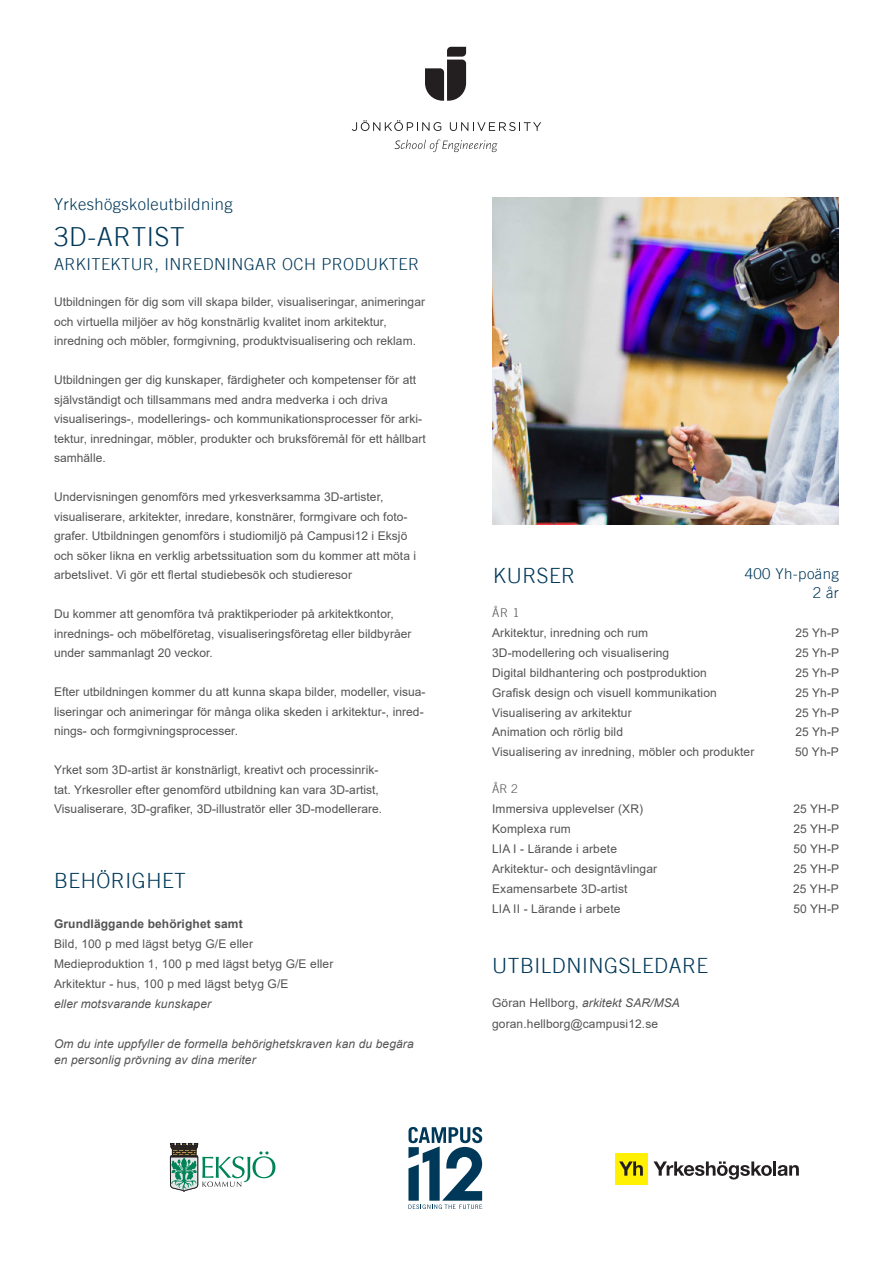
<style>
.page{position:relative;width:893px;height:1263px;background:#fff}
.page>*{position:absolute;margin:0;border:0;box-sizing:border-box;transform-origin:0 0}
.t1{font:300 26.25px "Trade Gothic";letter-spacing:.025em;color:#003859}
.t2{font:300 21px "Trade Gothic";letter-spacing:.025em;color:#003859}
.t3{font:300 16.5px "Trade Gothic";letter-spacing:.025em;color:#003859}
.t4{font:300 15px "Trade Gothic";letter-spacing:.025em;color:#003859}
.bröd{font:12px/19.5px "Arial";letter-spacing:.005em;color:#535355}
.t5{font:italic 12px/16.5px "Arial";letter-spacing:.01em;color:#535355}
.t6{font:700 12px "Arial";letter-spacing:.01em;color:#535355}
.t7{font:300 12px "Trade Gothic";color:#535355}
.s1{font-style:normal}
</style>
<div class="page">
<svg style="left:425px;top:47px;width:41px;height:54px"></svg>
<svg style="left:352px;top:120px;width:89px;height:11px"></svg>
<svg style="left:450px;top:122px;width:91px;height:9px"></svg>
<svg style="left:395px;top:140px;width:102px;height:12px"></svg>
<svg style="left:408px;top:1127px;width:74px;height:82px"></svg>
<div style="left:616px;top:1153px;width:32px;height:31px;background:#fff101"></div>
<svg style="left:619px;top:1161px;width:24px;height:14px"></svg>
<svg style="left:653px;top:1161px;width:119px;height:18px"></svg>
<hr style="left:773px;top:1161px;width:3px;height:14px;background:#231f20">
<svg style="left:778px;top:1165px;width:21px;height:11px"></svg>
<svg style="left:170px;top:1143px;width:105px;height:49px"></svg>
<img style="left:492px;top:198px;width:347px;height:326px">
<p class="t3" style="left:54px;top:194px;width:180px">Yrkeshögskoleutbildning</p>
<p class="t1" style="left:54px;top:222px;width:132px">3D-ARTIST</p>
<p class="t3" style="left:54px;top:255px;width:367px">ARKITEKTUR, INREDNINGAR OCH PRODUKTER</p>
<p class="bröd" style="left:54px;top:292px;width:373px">Utbildningen för dig som vill skapa bilder, visualiseringar, animeringar och virtuella miljöer av hög konstnärlig kvalitet inom arkitektur,</p>
<p class="bröd" style="left:54px;top:331px;width:364px">inredning och möbler, formgivning, produktvisualisering och reklam.</p>
<p class="bröd" style="left:54px;top:370px;width:364px">Utbildningen ger dig kunskaper, färdigheter och kompetenser för att</p>
<p class="bröd" style="left:54px;top:390px;width:335px">självständigt och tillsammans med andra medverka i och driva</p>
<p class="bröd" style="left:54px;top:409px;width:373px">visualiserings-, modellerings- och kommunikationsprocesser för arki&shy;tektur, inredningar, möbler, produkter och bruksföremål för ett hållbart</p>
<p class="bröd" style="left:54px;top:448px;width:53px">samhälle.</p>
<p class="bröd" style="left:54px;top:487px;width:331px">Undervisningen genomförs med yrkesverksamma 3D-artister,</p>
<p class="bröd" style="left:54px;top:507px;width:364px">visualiserare, arkitekter, inredare, konstnärer, formgivare och foto&shy;grafer. Utbildningen genomförs i studiomiljö på Campusi12 i Eksjö och söker likna en verklig arbetssituation som du kommer att möta i arbetslivet. Vi gör ett flertal studiebesök och studieresor</p>
<p class="bröd" style="left:54px;top:604px;width:341px">Du kommer att genomföra två praktikperioder på arkitektkontor,</p>
<p class="bröd" style="left:54px;top:624px;width:359px">inrednings- och möbelföretag, visualiseringsföretag eller bildbyråer</p>
<p class="bröd" style="left:54px;top:643px;width:160px">under sammanlagt 20 veckor.</p>
<p class="bröd" style="left:54px;top:682px;width:373px">Efter utbildningen kommer du att kunna skapa bilder, modeller, visua&shy;liseringar och animeringar för många olika skeden i arkitektur-, inred&shy;nings- och formgivningsprocesser.</p>
<p class="bröd" style="left:54px;top:760px;width:330px">Yrket som 3D-artist är konstnärligt, kreativt och processinrik&shy;tat. Yrkesroller efter genomförd utbildning kan vara 3D-artist,<br>Visualiserare, 3D-grafiker, 3D-illustratör eller 3D-modellerare.</p>
<p class="t2" style="left:54px;top:868px;width:133px">BEHÖRIGHET</p>
<p class="t6" style="left:54px;top:916px;width:190px">Grundläggande behörighet samt</p>
<p class="bröd" style="left:54px;top:934px;width:201px">Bild, 100 p med lägst betyg G/E eller</p>
<p class="bröd" style="left:54px;top:954px;width:281px">Medieproduktion 1, 100 p med lägst betyg G/E eller</p>
<p class="bröd" style="left:54px;top:974px;width:236px">Arkitektur - hus, 100 p med lägst betyg G/E</p>
<p class="t5" style="left:54px;top:995px;width:159px">eller motsvarande kunskaper</p>
<p class="t5" style="left:54px;top:1035px;width:361px">Om du inte uppfyller de formella behörighetskraven kan du begära en personlig prövning av dina meriter</p>
<p class="t2" style="left:493px;top:563px;width:83px">KURSER</p>
<p class="t4" style="left:745px;top:565px;width:96px">400 Yh-poäng</p>
<p class="t4" style="left:813px;top:584px;width:28px">2 år</p>
<p class="t7" style="left:492px;top:606px;width:29px">ÅR 1</p>
<p class="bröd" style="left:492px;top:623px;width:158px">Arkitektur, inredning och rum</p>
<p class="bröd" style="left:795px;top:623px;width:45px">25 Yh-P</p>
<p class="bröd" style="left:492px;top:643px;width:179px">3D-modellering och visualisering</p>
<p class="bröd" style="left:795px;top:643px;width:45px">25 Yh-P</p>
<p class="bröd" style="left:492px;top:663px;width:216px">Digital bildhantering och postproduktion</p>
<p class="bröd" style="left:795px;top:663px;width:45px">25 Yh-P</p>
<p class="bröd" style="left:492px;top:683px;width:226px">Grafisk design och visuell kommunikation</p>
<p class="bröd" style="left:795px;top:683px;width:45px">25 Yh-P</p>
<p class="bröd" style="left:492px;top:702px;width:141px">Visualisering av arkitektur</p>
<p class="bröd" style="left:795px;top:702px;width:45px">25 Yh-P</p>
<p class="bröd" style="left:492px;top:722px;width:132px">Animation och rörlig bild</p>
<p class="bröd" style="left:795px;top:722px;width:45px">25 Yh-P</p>
<p class="bröd" style="left:492px;top:742px;width:264px">Visualisering av inredning, möbler och produkter</p>
<p class="bröd" style="left:795px;top:742px;width:45px">50 Yh-P</p>
<p class="t7" style="left:492px;top:782px;width:27px">ÅR 2</p>
<p class="bröd" style="left:492px;top:799px;width:153px">Immersiva upplevelser (XR)</p>
<p class="bröd" style="left:793px;top:799px;width:47px">25 YH-P</p>
<p class="bröd" style="left:492px;top:819px;width:80px">Komplexa rum</p>
<p class="bröd" style="left:793px;top:819px;width:47px">25 YH-P</p>
<p class="bröd" style="left:492px;top:839px;width:126px">LIA I - Lärande i arbete</p>
<p class="bröd" style="left:793px;top:839px;width:47px">50 YH-P</p>
<p class="bröd" style="left:492px;top:859px;width:166px">Arkitektur- och designtävlingar</p>
<p class="bröd" style="left:793px;top:859px;width:47px">25 YH-P</p>
<p class="bröd" style="left:492px;top:879px;width:137px">Examensarbete 3D-artist</p>
<p class="bröd" style="left:793px;top:879px;width:47px">25 YH-P</p>
<p class="bröd" style="left:492px;top:899px;width:130px">LIA II - Lärande i arbete</p>
<p class="bröd" style="left:793px;top:899px;width:47px">50 YH-P</p>
<p class="t2" style="left:492px;top:953px;width:218px">UTBILDNINGSLEDARE</p>
<p class="t5" style="left:492px;top:994px;width:189px"><span class="s1">Göran Hellborg,</span> arkitekt SAR/MSA</p>
<p class="bröd" style="left:492px;top:1014px;width:168px">goran.hellborg@campusi12.se</p>
</div>
